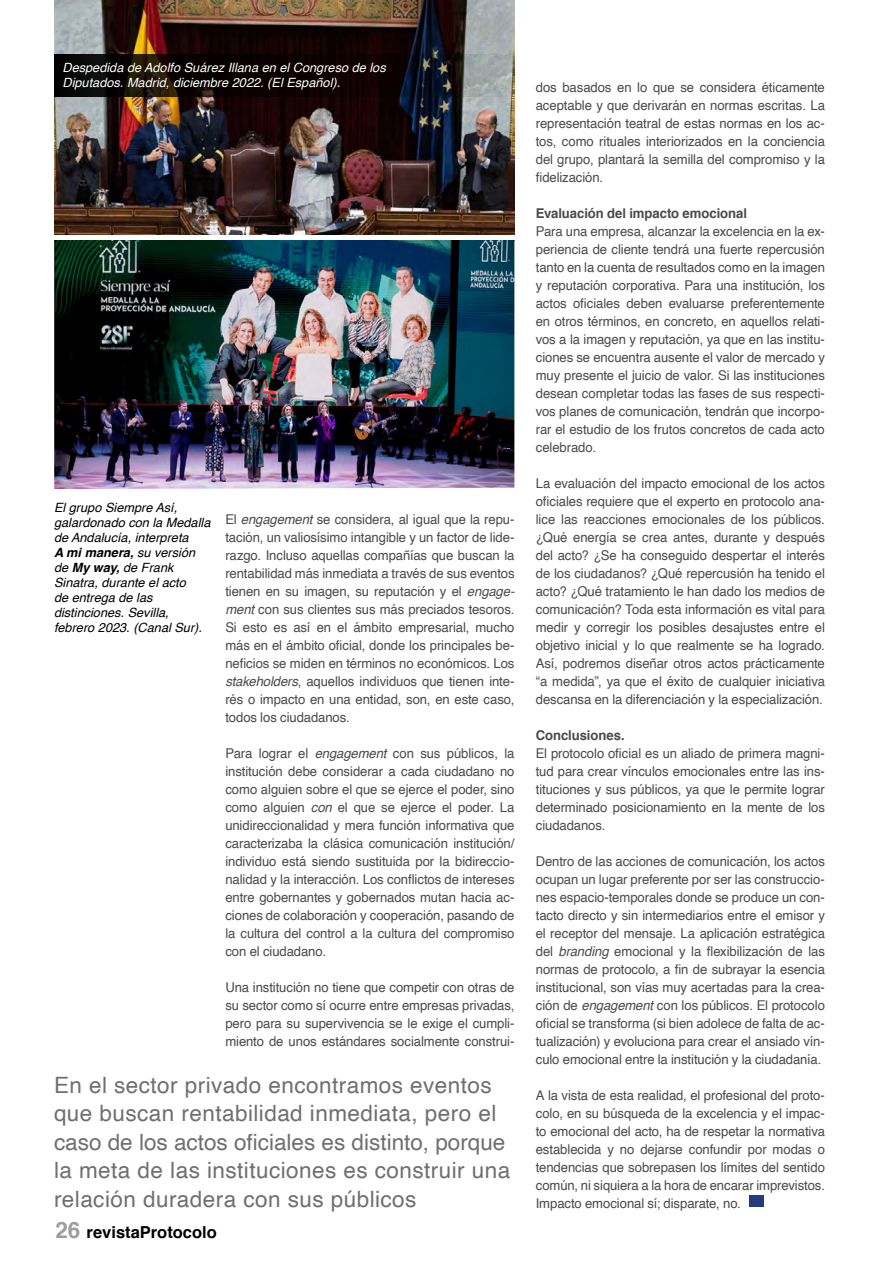
<style>
.page{position:relative;width:893px;height:1263px;background:#fff}
.page>*{position:absolute;margin:0;border:0;box-sizing:border-box;transform-origin:0 0}
.t1{font:22.5px/28.5px "Helvetica";letter-spacing:.02em;color:#706f6f}
.t2{font:700 16.5px "Helvetica";color:#000}
.t3{font:13.5px/18px "Helvetica";letter-spacing:-.005em;color:#4a4a49;text-align:justify}
.t4{font:700 13.5px "Helvetica";letter-spacing:-.005em;color:#4a4a49}
.t5{font:italic 12.75px/15px "Helvetica";color:#000}
.t6{font:italic 12.75px/15.3px "Helvetica";color:#fff}
.s1{font-weight:700}
.s2{font-style:italic}
.s3{font-size:22.5px;color:#9d9d9c}
</style>
<div class="page">
<div style="left:749px;top:1195px;width:15px;height:11px;background:#203c7f"></div>
<img style="left:54px;top:0;width:461px;height:235px">
<img style="left:54px;top:240px;width:460px;height:249px">
<svg style="left:54px;top:54px;width:459px;height:43px"></svg>
<p class="t6" style="left:63px;top:60px;width:325px">Despedida de Adolfo Suárez Illana en el Congreso de los<br>Diputados. Madrid, diciembre 2022. (El Español).</p>
<p class="t5" style="left:54px;top:501px;width:158px">El grupo Siempre Así, galardonado con la Medalla de Andalucía, interpreta<br><span class="s1">A mi manera,</span> su versión de <span class="s1">My way,</span> de Frank<br>Sinatra, durante el acto<br>de entrega de las distinciones. Sevilla, febrero 2023. (Canal Sur).</p>
<p class="t3" style="left:225px;top:510px;width:291px">El <span class="s2">engagement</span> se considera, al igual que la repu&shy;tación, un valiosísimo intangible y un factor de lide&shy;razgo. Incluso aquellas compañías que buscan la rentabilidad más inmediata a través de sus eventos tienen en su imagen, su reputación y el <span class="s2">engage&shy;ment</span> con sus clientes sus más preciados tesoros.<br>Si esto es así en el ámbito empresarial, mucho más en el ámbito oficial, donde los principales be&shy;neficios se miden en términos no económicos. Los <span class="s2">stakeholders</span>, aquellos individuos que tienen inte&shy;rés o impacto en una entidad, son, en este caso, todos los ciudadanos.</p>
<p class="t3" style="left:225px;top:744px;width:291px">Para lograr el <span class="s2">engagement</span> con sus públicos, la institución debe considerar a cada ciudadano no como alguien sobre el que se ejerce el poder, sino como alguien <span class="s2">con</span> el que se ejerce el poder. La unidireccionalidad y mera función informativa que caracterizaba la clásica comunicación institución/ individuo está siendo sustituida por la bidireccio&shy;nalidad y la interacción. Los conflictos de intereses entre gobernantes y gobernados mutan hacia ac&shy;ciones de colaboración y cooperación, pasando de la cultura del control a la cultura del compromiso con el ciudadano.</p>
<p class="t3" style="left:225px;top:978px;width:291px">Una institución no tiene que competir con otras de su sector como sí ocurre entre empresas privadas, pero para su supervivencia se le exige el cumpli&shy;miento de unos estándares socialmente construi-</p>
<h1 class="t1" style="left:54px;top:1071px;width:458px">En el sector privado encontramos eventos que buscan rentabilidad inmediata, pero el caso de los actos oficiales es distinto, porque la meta de las instituciones es construir una relación duradera con sus públicos</h1>
<p class="t2" style="left:55px;top:1219px;width:163px"><span class="s3">26</span> revistaProtocolo</p>
<p class="t3" style="left:536px;top:78px;width:291px">dos basados en lo que se considera éticamente aceptable y que derivarán en normas escritas. La representación teatral de estas normas en los ac&shy;tos, como rituales interiorizados en la conciencia del grupo, plantará la semilla del compromiso y la fidelización.</p>
<p class="t4" style="left:536px;top:202px;width:213px">Evaluación del impacto emocional</p>
<p class="t3" style="left:536px;top:222px;width:291px">Para una empresa, alcanzar la excelencia en la ex&shy;periencia de cliente tendrá una fuerte repercusión tanto en la cuenta de resultados como en la imagen y reputación corporativa. Para una institución, los actos oficiales deben evaluarse preferentemente en otros términos, en concreto, en aquellos relati&shy;vos a la imagen y reputación, ya que en las institu&shy;ciones se encuentra ausente el valor de mercado y muy presente el juicio de valor. Si las instituciones desean completar todas las fases de sus respecti&shy;vos planes de comunicación, tendrán que incorpo&shy;rar el estudio de los frutos concretos de cada acto celebrado.</p>
<p class="t3" style="left:536px;top:474px;width:291px">La evaluación del impacto emocional de los actos oficiales requiere que el experto en protocolo ana&shy;lice las reacciones emocionales de los públicos. ¿Qué energía se crea antes, durante y después del acto? ¿Se ha conseguido despertar el interés de los ciudadanos? ¿Qué repercusión ha tenido el acto? ¿Qué tratamiento le han dado los medios de comunicación? Toda esta información es vital para medir y corregir los posibles desajustes entre el objetivo inicial y lo que realmente se ha logrado.<br>Así, podremos diseñar otros actos prácticamente “a medida”, ya que el éxito de cualquier iniciativa descansa en la diferenciación y la especialización.</p>
<p class="t4" style="left:536px;top:724px;width:90px">Conclusiones.</p>
<p class="t3" style="left:536px;top:744px;width:291px">El protocolo oficial es un aliado de primera magni&shy;tud para crear vínculos emocionales entre las ins&shy;tituciones y sus públicos, ya que le permite lograr determinado posicionamiento en la mente de los ciudadanos.</p>
<p class="t3" style="left:536px;top:852px;width:291px">Dentro de las acciones de comunicación, los actos ocupan un lugar preferente por ser las construccio&shy;nes espacio-temporales donde se produce un con&shy;tacto directo y sin intermediarios entre el emisor y el receptor del mensaje. La aplicación estratégica del <span class="s2">branding</span> emocional y la flexibilización de las normas de protocolo, a fin de subrayar la esencia institucional, son vías muy acertadas para la crea&shy;ción de <span class="s2">engagement</span> con los públicos. El protocolo oficial se transforma (si bien adolece de falta de ac&shy;tualización) y evoluciona para crear el ansiado vín&shy;culo emocional entre la institución y la ciudadanía.</p>
<p class="t3" style="left:536px;top:1086px;width:291px">A la vista de esta realidad, el profesional del proto&shy;colo, en su búsqueda de la excelencia y el impac&shy;to emocional del acto, ha de respetar la normativa establecida y no dejarse confundir por modas o tendencias que sobrepasen los límites del sentido común, ni siquiera a la hora de encarar imprevistos.<br>Impacto emocional sí; disparate, no.</p>
</div>
